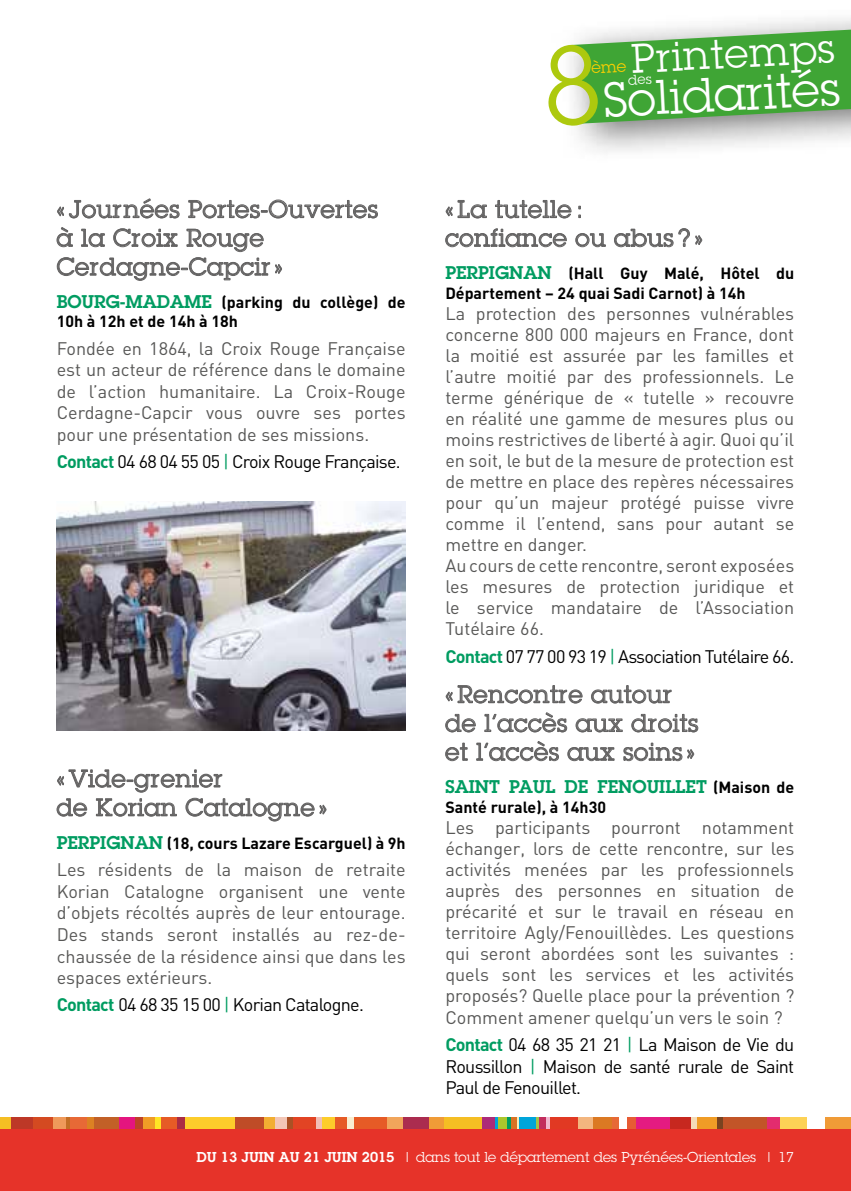
<style>
.page{position:relative;width:851px;height:1191px;background:#fff}
.page>*{position:absolute;margin:0;border:0;box-sizing:border-box;transform-origin:0 0}
.t1{font:47.4px "Lubalin Graph";color:#fff}
.t2{font:40.4px "Lubalin Graph";color:#fff}
.t3{font:24px/28.8px "Lubalin Graph";letter-spacing:.03em;color:#646363}
.t4{font:18px/21px "DIN";color:#575756;text-align:justify}
.t5{font:18px/21.6px "DIN";letter-spacing:-.04em;color:#000;text-align:justify}
.t6{font:600 18px "Lubalin Graph";color:#009c61}
.t7{font:700 16px/19.2px "DIN";color:#000}
.t8{font:14px "Lubalin Graph";color:#fff}
.s1{font-family:"Lubalin Graph";font-weight:600;font-size:18px;color:#009c61}
.s2{font-weight:700;color:#009c61}
.s3{color:#009c61}
.s4{font-family:"DIN";font-weight:700;font-size:16px;color:#000}
.s5{font-weight:600}
</style>
<div class="page">
<div style="left:0;top:1117px;width:850px;height:74px;background:#e63329"></div>
<div style="left:551px;top:6px;width:299px;height:157px;background:#000;opacity:.55"></div>
<div style="left:824px;top:1117px;width:26px;height:11px;background:#f09b37"></div>
<div style="left:807px;top:1117px;width:17px;height:11px;background:#fff"></div>
<div style="left:779px;top:1117px;width:28px;height:11px;background:#fdd256"></div>
<div style="left:766px;top:1117px;width:13px;height:11px;background:#e32c6e"></div>
<div style="left:722px;top:1117px;width:44px;height:11px;background:#c25528"></div>
<div style="left:716px;top:1117px;width:6px;height:11px;background:#794320"></div>
<div style="left:696px;top:1117px;width:20px;height:11px;background:#f09c26"></div>
<svg style="left:690px;top:1117px;width:6px;height:11px"></svg>
<div style="left:670px;top:1117px;width:20px;height:11px;background:#c7281f"></div>
<div style="left:635px;top:1117px;width:34px;height:11px;background:#e41b81"></div>
<div style="left:627px;top:1117px;width:8px;height:11px;background:#e75c34"></div>
<div style="left:619px;top:1117px;width:8px;height:11px;background:#fff"></div>
<div style="left:611px;top:1117px;width:8px;height:11px;background:#e76936"></div>
<div style="left:592px;top:1117px;width:19px;height:11px;background:#db7923"></div>
<div style="left:578px;top:1117px;width:14px;height:11px;background:#f3b67f"></div>
<div style="left:549px;top:1117px;width:29px;height:11px;background:#e13923"></div>
<svg style="left:546px;top:1117px;width:3px;height:11px"></svg>
<div style="left:538px;top:1117px;width:7px;height:11px;background:#c32c5d"></div>
<svg style="left:535px;top:1117px;width:3px;height:11px"></svg>
<div style="left:519px;top:1117px;width:16px;height:11px;background:#00a5da"></div>
<svg style="left:517px;top:1117px;width:2px;height:11px"></svg>
<div style="left:510px;top:1117px;width:7px;height:11px;background:#da7223"></div>
<svg style="left:507px;top:1117px;width:3px;height:11px"></svg>
<div style="left:497px;top:1117px;width:10px;height:11px;background:#acc62c"></div>
<svg style="left:495px;top:1117px;width:2px;height:11px"></svg>
<div style="left:482px;top:1117px;width:12px;height:11px;background:#ac2b79"></div>
<div style="left:443px;top:1117px;width:39px;height:11px;background:#f5be23"></div>
<div style="left:429px;top:1117px;width:15px;height:11px;background:#f09b37"></div>
<div style="left:402px;top:1117px;width:27px;height:11px;background:#ab2c4f"></div>
<div style="left:387px;top:1117px;width:15px;height:11px;background:#f1a55b"></div>
<div style="left:334px;top:1117px;width:53px;height:11px;background:#e65b26"></div>
<div style="left:322px;top:1117px;width:12px;height:11px;background:#fdcd2b"></div>
<div style="left:315px;top:1117px;width:7px;height:11px;background:#f1bfb6"></div>
<div style="left:347px;top:1117px;width:7px;height:11px;background:#f8efd1"></div>
<div style="left:293px;top:1117px;width:22px;height:11px;background:#e24424"></div>
<div style="left:286px;top:1117px;width:7px;height:11px;background:#ab5125"></div>
<div style="left:275px;top:1117px;width:11px;height:11px;background:#f3c6b6"></div>
<div style="left:263px;top:1117px;width:12px;height:11px;background:#f2ae32"></div>
<div style="left:234px;top:1117px;width:29px;height:11px;background:#bf4c27"></div>
<div style="left:184px;top:1117px;width:51px;height:11px;background:#fdcd2b"></div>
<div style="left:177px;top:1117px;width:7px;height:11px;background:#aa2c44"></div>
<div style="left:160px;top:1117px;width:17px;height:11px;background:#e65b26"></div>
<div style="left:155px;top:1117px;width:5px;height:11px;background:#ffe525"></div>
<div style="left:142px;top:1117px;width:13px;height:11px;background:#f09c26"></div>
<div style="left:135px;top:1117px;width:7px;height:11px;background:#be4127"></div>
<div style="left:118px;top:1117px;width:17px;height:11px;background:#e4157f"></div>
<div style="left:93px;top:1117px;width:26px;height:11px;background:#c26027"></div>
<div style="left:87px;top:1117px;width:7px;height:11px;background:#dc8123"></div>
<div style="left:69px;top:1117px;width:18px;height:11px;background:#e76936"></div>
<div style="left:65px;top:1117px;width:5px;height:11px;background:#c36e25"></div>
<div style="left:51px;top:1117px;width:15px;height:11px;background:#ef995a"></div>
<div style="left:25px;top:1117px;width:28px;height:11px;background:#d44a21"></div>
<div style="left:5px;top:1117px;width:27px;height:11px;background:#bd3827"></div>
<div style="left:0;top:1117px;width:11px;height:11px;background:#f5be23"></div>
<svg style="left:57px;top:198px;width:123px;height:21px"></svg>
<svg style="left:188px;top:199px;width:190px;height:20px"></svg>
<svg style="left:56px;top:227px;width:226px;height:54px"></svg>
<svg style="left:56px;top:769px;width:271px;height:53px"></svg>
<svg style="left:445px;top:200px;width:42px;height:19px"></svg>
<svg style="left:495px;top:200px;width:76px;height:19px"></svg>
<svg style="left:445px;top:228px;width:122px;height:19px"></svg>
<svg style="left:575px;top:233px;width:31px;height:14px"></svg>
<svg style="left:614px;top:228px;width:88px;height:19px"></svg>
<svg style="left:445px;top:685px;width:137px;height:19px"></svg>
<svg style="left:591px;top:685px;width:80px;height:19px"></svg>
<svg style="left:445px;top:713px;width:31px;height:19px"></svg>
<svg style="left:484px;top:712px;width:83px;height:20px"></svg>
<svg style="left:575px;top:718px;width:48px;height:14px"></svg>
<svg style="left:631px;top:713px;width:67px;height:19px"></svg>
<svg style="left:445px;top:742px;width:23px;height:19px"></svg>
<svg style="left:476px;top:741px;width:83px;height:20px"></svg>
<svg style="left:567px;top:747px;width:47px;height:14px"></svg>
<svg style="left:623px;top:742px;width:71px;height:19px"></svg>
<img style="left:57px;top:501px;width:348px;height:229px">
<svg style="left:551px;top:28px;width:299px;height:99px"></svg>
<p class="t3" style="left:57px;top:194px;width:322px">« Journées Portes-Ouvertes à la Croix Rouge<br>Cerdagne-Capcir »</p>
<p class="t7" style="left:57px;top:292px;width:350px"><span class="s1">BOURG-MADAME</span> (parking du collège) de<br>10h à 12h et de 14h à 18h</p>
<p class="t4" style="left:57px;top:337px;width:350px;line-height:21.6px">Fondée en 1864, la Croix Rouge Française est un acteur de référence dans le domaine de l’action humanitaire. La Croix-Rouge Cerdagne-Capcir vous ouvre ses portes pour une présentation de ses missions.</p>
<p class="t5" style="left:57px;top:451px;width:345px"><span class="s2">Contact</span> 04 68 04 55 05 <span class="s3">|</span> Croix Rouge Française.</p>
<p class="t3" style="left:57px;top:764px;width:271px">« Vide-grenier<br>de Korian Catalogne »</p>
<p class="t7" style="left:57px;top:832px;width:350px"><span class="s1">PERPIGNAN</span> (18, cours Lazare Escarguel) à 9h</p>
<p class="t4" style="left:57px;top:858px;width:350px;line-height:21.6px">Les résidents de la maison de retraite Korian Catalogne organisent une vente d’objets récoltés auprès de leur entourage.<br>Des stands seront installés au rez-de&shy;chaussée de la résidence ainsi que dans les espaces extérieurs.</p>
<p class="t5" style="left:57px;top:993px;width:309px"><span class="s2">Contact</span> 04 68 35 15 00 <span class="s3">|</span> Korian Catalogne.</p>
<h2 class="t2" style="left:630px;top:33px;width:204px;rotate:-3deg">Printemps</h2>
<h1 class="t1" style="left:602px;top:70px;width:238px;rotate:-3deg">Solidarités</h1>
<p class="t3" style="left:445px;top:194px;width:259px">« La tutelle : confiance ou abus ? »</p>
<p class="t7" style="left:445px;top:263px;width:350px"><span class="s1">PERPIGNAN</span> (Hall Guy Malé, Hôtel du<br>Département – 24 quai Sadi Carnot) à 14h</p>
<p class="t4" style="left:445px;top:303px;width:350px">La protection des personnes vulnérables concerne 800 000 majeurs en France, dont la moitié est assurée par les familles et l’autre moitié par des professionnels. Le terme générique de « tutelle » recouvre en réalité une gamme de mesures plus ou moins restrictives de liberté à agir. Quoi qu’il en soit, le but de la mesure de protection est de mettre en place des repères nécessaires pour qu’un majeur protégé puisse vivre comme il l’entend, sans pour autant se mettre en danger.</p>
<p class="t4" style="left:445px;top:555px;width:350px">Au cours de cette rencontre, seront exposées les mesures de protection juridique et le service mandataire de l’Association Tutélaire 66.</p>
<p class="t5" style="left:445px;top:645px;width:350px"><span class="s2">Contact</span> 07 77 00 93 19 <span class="s3">|</span> Association Tutélaire 66.</p>
<p class="t3" style="left:445px;top:679px;width:254px">« Rencontre autour de l’accès aux droits et l’accès aux soins »</p>
<p class="t6" style="left:445px;top:775px;width:350px">SAINT PAUL DE FENOUILLET <span class="s4">(Maison de</span></p>
<p class="t7" style="left:445px;top:796px;width:162px">Santé rurale), à 14h30</p>
<p class="t4" style="left:445px;top:816px;width:350px">Les participants pourront notamment échanger, lors de cette rencontre, sur les activités menées par les professionnels auprès des personnes en situation de précarité et sur le travail en réseau en territoire Agly/Fenouillèdes. Les questions qui seront abordées sont les suivantes : quels sont les services et les activités proposés? Quelle place pour la prévention ?<br>Comment amener quelqu’un vers le soin ?</p>
<p class="t5" style="left:445px;top:1033px;width:350px"><span class="s2">Contact</span> 04 68 35 21 21 <span class="s3">|</span> La Maison de Vie du Roussillon <span class="s3">|</span> Maison de santé rurale de Saint Paul de Fenouillet.</p>
<p class="t8" style="left:196px;top:1148px;width:599px"><span class="s5">DU 13 JUIN AU 21 JUIN 2015</span> | dans tout le département des Pyrénées-Orientales | 17</p>
</div>
